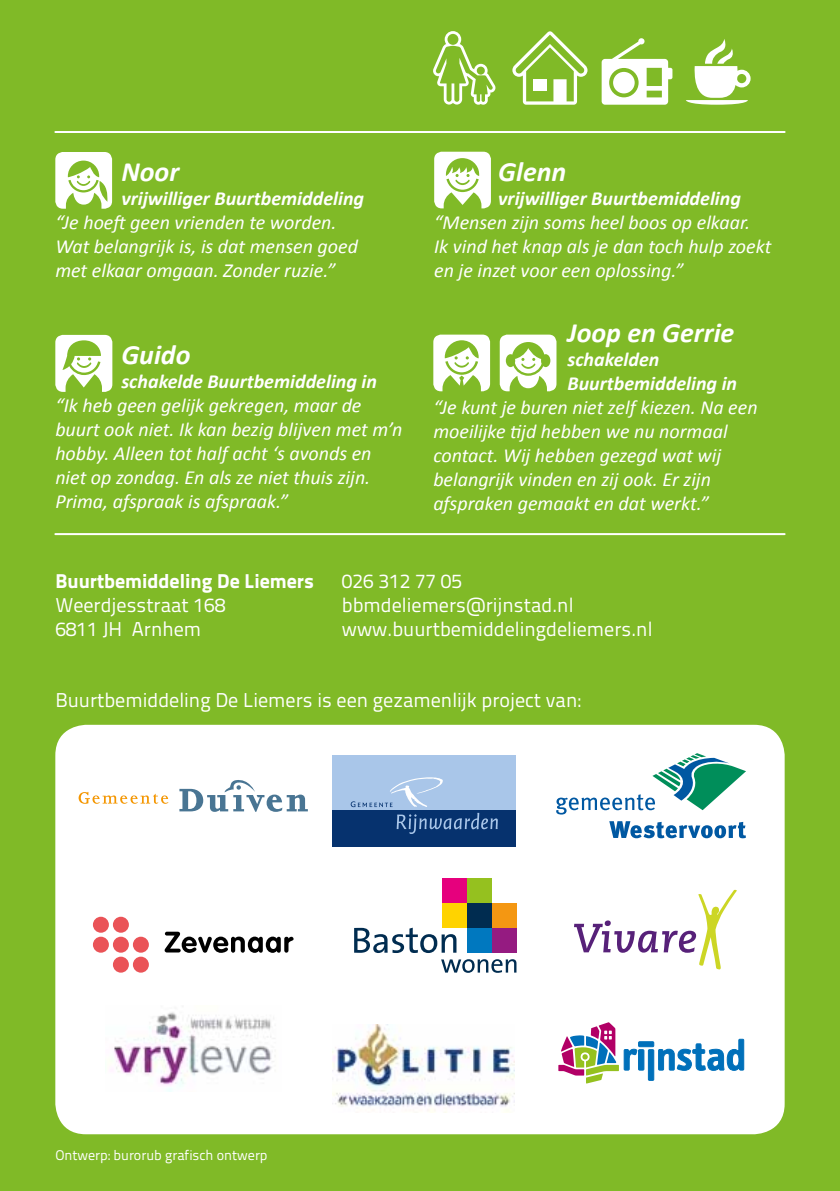
<style>
.page{position:relative;width:840px;height:1191px;background:#fff}
.page>*{position:absolute;margin:0;border:0;box-sizing:border-box;transform-origin:0 0}
.t1{font:italic 700 28px "Calibri";color:#fff}
.t2{font:italic 20px/24px "Calibri";color:#fff}
.t3{font:20px/24px "Titillium Text 22 L";color:#fff}
.t4{font:italic 700 20px/24px "Calibri";color:#fff}
.t5{font:800 20px "Titillium Text 22 L";color:#fff}
.t6{font:14px "Titillium Text 22 L";color:#fff}
</style>
<div class="page">
<div style="left:0;top:0;width:839px;height:1191px;background:#80ba27"></div>
<div style="left:55px;top:725px;width:729px;height:409px;background:#fff;border-radius:31px"></div>
<svg style="left:574px;top:889px;width:162px;height:81px"></svg>
<img style="left:332px;top:1024px;width:182px;height:88px">
<svg style="left:558px;top:1022px;width:78px;height:61px"></svg>
<div style="left:638px;top:1049px;width:5px;height:21px;background:#0070ba"></div>
<div style="left:638px;top:1049px;width:5px;height:21px;border:1px solid #0070ba"></div>
<svg style="left:658px;top:1039px;width:85px;height:31px"></svg>
<div style="left:648px;top:1049px;width:5px;height:31px;background:#0070ba"></div>
<div style="left:647px;top:1049px;width:6px;height:31px;border:1px solid #0070ba"></div>
<div style="left:638px;top:1041px;width:15px;height:5px;background:#0070ba"></div>
<div style="left:638px;top:1041px;width:15px;height:5px;border:1px solid #0070ba"></div>
<svg style="left:55px;top:335px;width:57px;height:57px"></svg>
<svg style="left:601px;top:38px;width:71px;height:67px"></svg>
<svg style="left:686px;top:39px;width:64px;height:66px"></svg>
<svg style="left:512px;top:31px;width:75px;height:74px"></svg>
<div style="left:533px;top:79px;width:14px;height:12px;background:#fff"></div>
<svg style="left:433px;top:31px;width:63px;height:74px"></svg>
<svg style="left:434px;top:152px;width:56px;height:56px"></svg>
<svg style="left:55px;top:152px;width:57px;height:57px"></svg>
<svg style="left:433px;top:334px;width:57px;height:57px"></svg>
<svg style="left:499px;top:334px;width:57px;height:57px"></svg>
<hr style="left:55px;top:533px;width:729px;height:2px;background:#fff">
<hr style="left:55px;top:131px;width:729px;height:2px;background:#fff">
<svg style="left:79px;top:792px;width:89px;height:11px"></svg>
<svg style="left:179px;top:780px;width:129px;height:32px"></svg>
<div style="left:332px;top:755px;width:184px;height:55px;background:#a9c6e9"></div>
<div style="left:332px;top:810px;width:184px;height:37px;background:#06326e"></div>
<svg style="left:350px;top:777px;width:93px;height:30px"></svg>
<svg style="left:396px;top:813px;width:101px;height:21px"></svg>
<svg style="left:609px;top:821px;width:136px;height:17px"></svg>
<svg style="left:556px;top:753px;width:189px;height:61px"></svg>
<div style="left:113px;top:916px;width:16px;height:16px;background:#ea5357;border-radius:50%"></div>
<div style="left:93px;top:916px;width:16px;height:16px;background:#ea5357;border-radius:50%"></div>
<div style="left:113px;top:936px;width:16px;height:16px;background:#ea5357;border-radius:50%"></div>
<div style="left:93px;top:936px;width:16px;height:16px;background:#ea5357;border-radius:50%"></div>
<div style="left:133px;top:936px;width:16px;height:16px;background:#ea5357;border-radius:50%"></div>
<div style="left:113px;top:956px;width:16px;height:16px;background:#ea5357;border-radius:50%"></div>
<div style="left:133px;top:956px;width:16px;height:16px;background:#ea5357;border-radius:50%"></div>
<svg style="left:164px;top:931px;width:129px;height:21px"></svg>
<div style="left:466px;top:927px;width:25px;height:25px;background:#0078bf"></div>
<div style="left:491px;top:927px;width:25px;height:25px;background:#951b81"></div>
<svg style="left:354px;top:927px;width:102px;height:26px"></svg>
<div style="left:491px;top:902px;width:25px;height:25px;background:#f49712"></div>
<div style="left:441px;top:902px;width:25px;height:25px;background:#ffd300"></div>
<div style="left:466px;top:902px;width:25px;height:25px;background:#002c50"></div>
<div style="left:441px;top:878px;width:25px;height:24px;background:#e6007d"></div>
<div style="left:466px;top:878px;width:25px;height:24px;background:#95c11f"></div>
<svg style="left:441px;top:959px;width:75px;height:13px"></svg>
<img style="left:111px;top:1012px;width:165px;height:79px">
<h1 class="t1" style="left:121px;top:154px;width:59px">Noor</h1>
<p class="t4" style="left:121px;top:186px;width:244px">vrijwilliger Buurtbemiddeling</p>
<p class="t2" style="left:55px;top:209px;width:304px">“Je hoeft geen vrienden te worden.<br>Wat belangrijk is, is dat mensen goed met elkaar omgaan. Zonder ruzie.”</p>
<h1 class="t1" style="left:121px;top:337px;width:71px">Guido</h1>
<p class="t4" style="left:121px;top:370px;width:257px">schakelde Buurtbemiddeling in</p>
<p class="t2" style="left:55px;top:393px;width:348px">“Ik heb geen gelijk gekregen, maar de buurt ook niet. Ik kan bezig blijven met m’n hobby. Alleen tot half acht ‘s avonds en niet op zondag. En als ze niet thuis zijn.<br>Prima, afspraak is afspraak.”</p>
<h1 class="t1" style="left:498px;top:154px;width:69px">Glenn</h1>
<p class="t4" style="left:498px;top:187px;width:244px">vrijwilliger Buurtbemiddeling</p>
<p class="t2" style="left:434px;top:210px;width:338px">“Mensen zijn soms heel boos op elkaar.<br>Ik vind het knap als je dan toch hulp zoekt en je inzet voor een oplossing.”</p>
<h1 class="t1" style="left:567px;top:315px;width:168px">Joop en Gerrie</h1>
<p class="t4" style="left:567px;top:347px;width:171px">schakelden<br>Buurtbemiddeling in</p>
<p class="t2" style="left:433px;top:395px;width:325px">“Je kunt je buren niet zelf kiezen. Na een moeilijke tijd hebben we nu normaal contact. Wij hebben gezegd wat wij belangrijk vinden en zij ook. Er zijn afspraken gemaakt en dat werkt.”</p>
<p class="t5" style="left:55px;top:565px;width:260px">Buurtbemiddeling De Liemers</p>
<p class="t3" style="left:55px;top:592px;width:171px">Weerdjesstraat 168<br>6811 JH Arnhem</p>
<p class="t3" style="left:342px;top:568px;width:312px">026 312 77 05 bbmdeliemers@rijnstad.nl www.buurtbemiddelingdeliemers.nl</p>
<p class="t3" style="left:55px;top:686px;width:527px">Buurtbemiddeling De Liemers is een gezamenlijk project van:</p>
<p class="t6" style="left:55px;top:1144px;width:214px">Ontwerp: burorub grafisch ontwerp</p>
</div>
